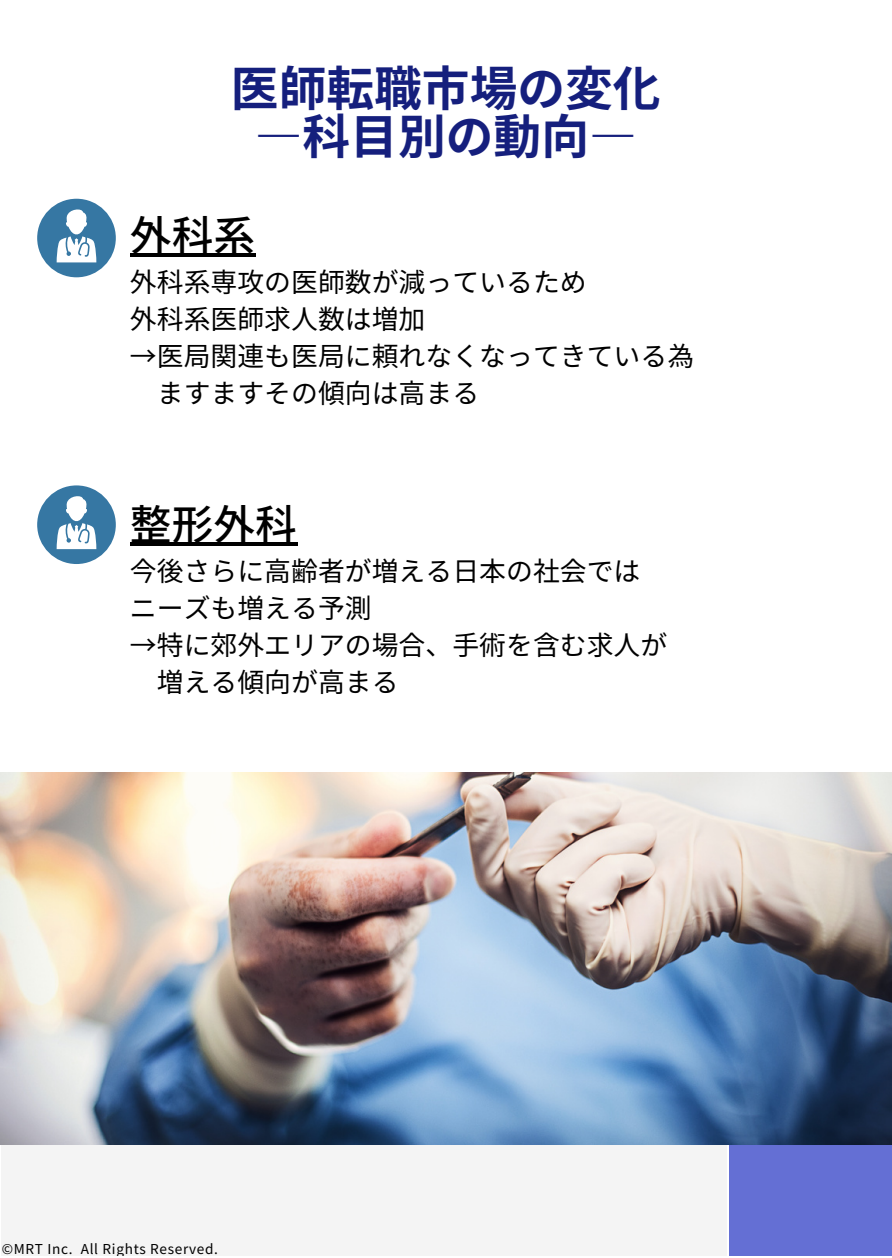
<style>
.page{position:relative;width:892px;height:1258px;background:#fff}
.page>*{position:absolute;margin:0;border:0;box-sizing:border-box;transform-origin:0 0}
.t1{font:700 47.7px/48px "Noto Sans JP";color:#151f7d;text-align:center}
.t2{font:500 41.7px "Noto Sans JP";color:#000}
.t3{font:27px/36.9px "Noto Sans JP";color:#000}
.t4{font:13.5px "Noto Sans JP";letter-spacing:.05em;color:#000}
</style>
<div class="page">
<div style="left:2px;top:1145px;width:725px;height:110px;background:#f4f4f4"></div>
<div style="left:729px;top:1145px;width:162px;height:110px;background:#646fd4"></div>
<div style="left:37px;top:199px;width:79px;height:78px;background:#3677a3;border-radius:50%"></div>
<svg style="left:57px;top:209px;width:39px;height:53px"></svg>
<div style="left:37px;top:485px;width:79px;height:79px;background:#3677a3;border-radius:50%"></div>
<svg style="left:57px;top:496px;width:39px;height:53px"></svg>
<hr style="left:130px;top:253px;width:125px;height:3px;background:#000">
<hr style="left:130px;top:542px;width:167px;height:3px;background:#000">
<img style="left:0;top:772px;width:891px;height:373px">
<h2 class="t1" style="left:231px;top:62px;width:431px">医師転職市場の変化―科目別の動向―</h2>
<h1 class="t2" style="left:130px;top:203px;width:127px">外科系</h1>
<h1 class="t3" style="left:130px;top:263px;width:458px">外科系専攻の医師数が減っているため外科系医師求人数は増加</h1>
<h1 class="t3" style="left:157px;top:336px;width:539px;text-indent:-27px">→医局関連も医局に頼れなくなってきている為ますますその傾向は高まる</h1>
<p class="t2" style="left:130px;top:491px;width:169px">整形外科</p>
<p class="t3" style="left:130px;top:551px;width:512px">今後さらに高齢者が増える日本の社会ではニーズも増える予測</p>
<p class="t3" style="left:157px;top:625px;width:512px;text-indent:-27px">→特に郊外エリアの場合、手術を含む求人が増える傾向が高まる</p>
<h2 class="t4" style="left:2px;top:1238px;width:218px">©MRT Inc. All Rights Reserved.</h2>
</div>
